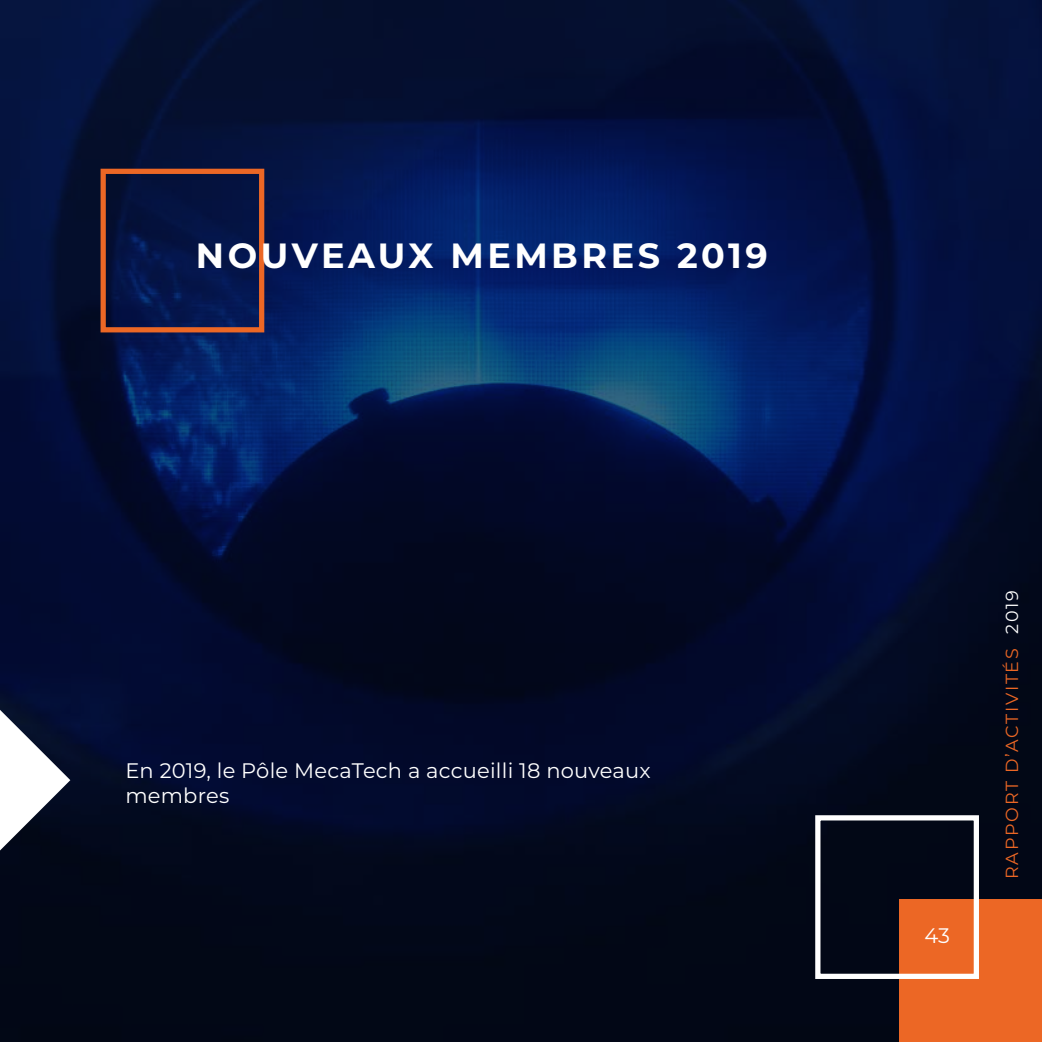
<style>
.page{position:relative;width:1042px;height:1042px;background:#fff}
.page>*{position:absolute;margin:0;border:0;box-sizing:border-box;transform-origin:0 0}
.t1{font:700 35px "Montserrat";letter-spacing:.1em;color:#fff}
.t2{font:21px/25.2px "Montserrat";letter-spacing:.01em;color:#fff}
.t3{font:17.5px "Montserrat";letter-spacing:.1em;color:#ec6725}
.s1{color:#fff}
</style>
<div class="page">
<img style="left:1px;top:0;width:1041px;height:1042px">
<div style="left:101px;top:169px;width:163px;height:163px;border:5px solid #ec6725"></div>
<svg style="left:0;top:710px;width:70px;height:140px"></svg>
<div style="left:900px;top:900px;width:142px;height:142px;background:#ec6725"></div>
<div style="left:815px;top:815px;width:164px;height:164px;border:5px solid #fff"></div>
<h1 class="t1" style="left:196px;top:230px;width:573px">NOUVEAUX MEMBRES 2019</h1>
<p class="t2" style="left:125px;top:757px;width:527px">En 2019, le Pôle MecaTech a accueilli 18 nouveaux membres</p>
<p class="t2" style="left:924px;top:922px;width:27px">43</p>
<p class="t3" style="left:1000px;top:879px;width:290px;rotate:-90deg">RAPPORT D’ACTIVITÉS <span class="s1">2019</span></p>
</div>
